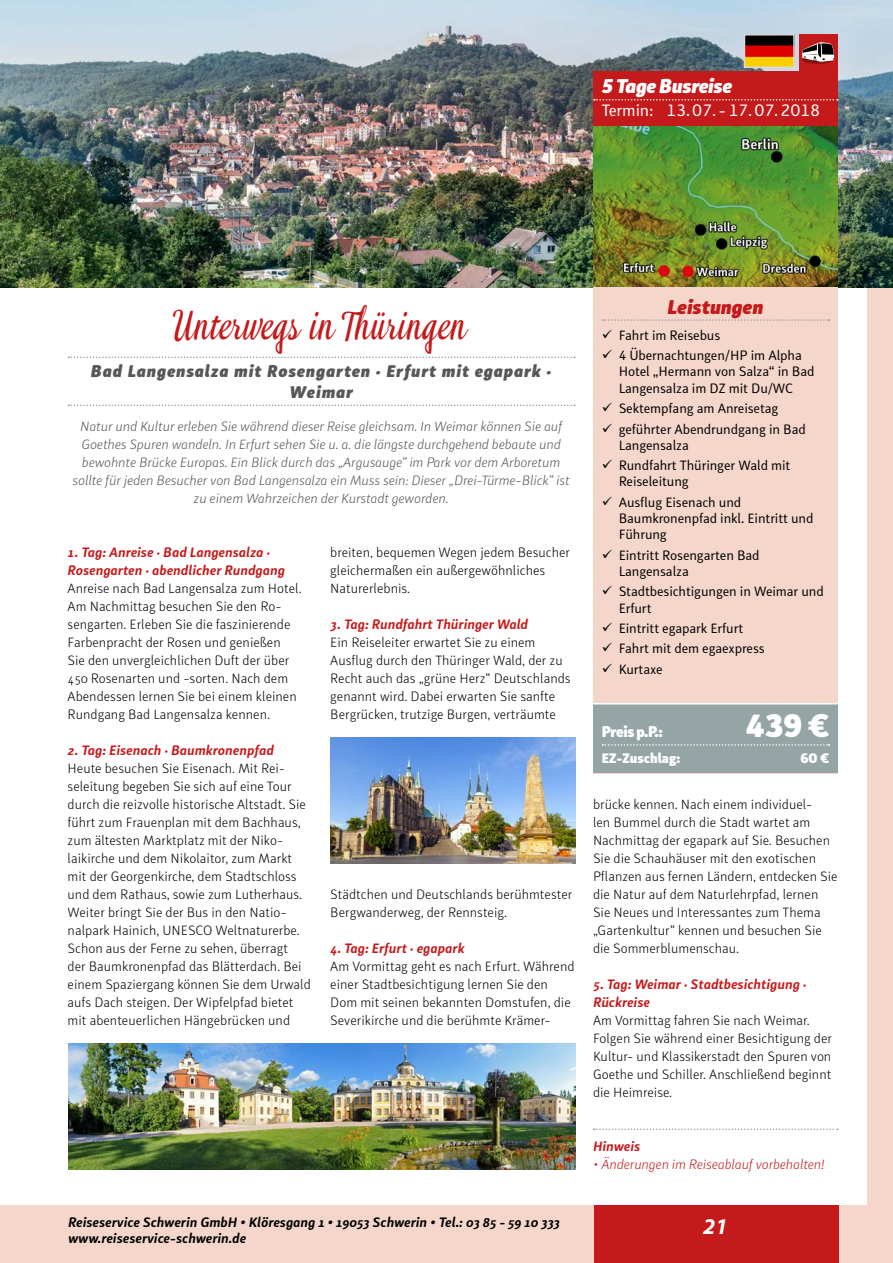
<style>
.page{position:relative;width:893px;height:1263px;background:#fff}
.page>*{position:absolute;margin:0;border:0;box-sizing:border-box;transform-origin:0 0}
.t1{font:51px "Idea";letter-spacing:.005em;color:#c51a1b;scale:.8 1}
.t2{font:900 31.5px "Submariner R24";color:#fff}
.t3{font:italic 700 22.5px "Myriad Pro";color:#fff}
.t4{font:italic 900 19.5px "Submariner R24";letter-spacing:-.015em;color:#fff}
.t5{font:italic 900 19.5px "Submariner R24";color:#c51a1b}
.t6{font:italic 900 16.5px/21px "Submariner R24";letter-spacing:.055em;color:#575756;text-align:center}
.t7{font:16.5px "Submariner R24";letter-spacing:-.01em;color:#fff}
.t8{font:900 15px "Submariner R24";letter-spacing:-.025em;color:#fff}
.t9{font:300 13.5px/18px "Submariner R24";color:#000}
.t10{font:13.5px/20.4px "Submariner R24";letter-spacing:-.01em;color:#000}
.t11{font:italic 300 13.5px/18px "Submariner R24";letter-spacing:-.01em;color:#575756;text-align:center}
.t12{font:italic 700 13.5px/18px "Submariner R24";color:#c51a1b}
.t13{font:italic 700 13.5px/16.2px "Submariner R24";color:#000}
.t14{font:italic 300 13.5px "Submariner R24";letter-spacing:-.01em;color:#c51a1b}
.t15{font:900 13.5px "Submariner R24";color:#fff}
</style>
<div class="page">
<div style="left:0;top:1205px;width:893px;height:58px;background:#f4d6ca"></div>
<div style="left:594px;top:1205px;width:245px;height:58px;background:#c51a1b"></div>
<svg style="left:594px;top:1128px;width:244px;height:2px"></svg>
<div style="left:867px;top:0;width:26px;height:1263px;background:#f4d6ca"></div>
<img style="left:0;top:0;width:893px;height:287px">
<img style="left:747px;top:37px;width:45px;height:28px">
<div style="left:744px;top:34px;width:51px;height:34px;border:2px solid #dadada"></div>
<div style="left:799px;top:34px;width:39px;height:38px;background:#c51a1b"></div>
<svg style="left:802px;top:56px;width:31px;height:8px"></svg>
<svg style="left:802px;top:42px;width:32px;height:20px"></svg>
<img style="left:593px;top:125px;width:245px;height:162px">
<div style="left:593px;top:71px;width:245px;height:54px;background:#c51a1b"></div>
<svg style="left:594px;top:99px;width:244px;height:2px"></svg>
<div style="left:593px;top:287px;width:245px;height:486px;background:#f4d6ca"></div>
<svg style="left:602px;top:319px;width:227px;height:2px"></svg>
<div style="left:593px;top:704px;width:245px;height:69px;background:#95a5a5"></div>
<hr style="left:593px;top:703px;width:245px;height:1px;background:#fff">
<svg style="left:602px;top:744px;width:227px;height:2px"></svg>
<svg style="left:68px;top:357px;width:507px;height:1px"></svg>
<svg style="left:68px;top:405px;width:507px;height:1px"></svg>
<img style="left:331px;top:737px;width:244px;height:126px">
<img style="left:68px;top:1043px;width:507px;height:126px">
<h3 class="t4" style="left:602px;top:72px;width:132px">5 Tage Busreise</h3>
<p class="t7" style="left:602px;top:100px;width:220px">Termin: 13. 07. - 17. 07. 2018</p>
<h1 class="t1" style="left:175px;top:299px;width:374px">Unterwegs in Thüringen</h1>
<p class="t6" style="left:91px;top:361px;width:462px">Bad Langensalza mit Rosengarten · Erfurt mit egapark ·<br>Weimar</p>
<p class="t11" style="left:73px;top:417px;width:499px">Natur und Kultur erleben Sie während dieser Reise gleichsam. In Weimar können Sie auf Goethes Spuren wandeln. In Erfurt sehen Sie u. a. die längste durchgehend bebaute und bewohnte Brücke Europas. Ein Blick durch das „Argusauge“ im Park vor dem Arboretum sollte für jeden Besucher von Bad Langensalza ein Muss sein: Dieser „Drei-Türme-Blick“ ist zu einem Wahrzeichen der Kurstadt geworden.</p>
<p class="t12" style="left:68px;top:543px;width:219px">1. Tag: Anreise · Bad Langensalza ·<br>Rosengarten · abendlicher Rundgang</p>
<p class="t9" style="left:68px;top:579px;width:236px">Anreise nach Bad Langensalza zum Hotel.<br>Am Nachmittag besuchen Sie den Ro&shy;sengarten. Erleben Sie die faszinierende Farbenpracht der Rosen und genießen<br>Sie den unvergleichlichen Duft der über 450 Rosenarten und -sorten. Nach dem Abendessen lernen Sie bei einem kleinen Rundgang Bad Langensalza kennen.</p>
<p class="t12" style="left:68px;top:741px;width:208px">2. Tag: Eisenach · Baumkronenpfad</p>
<p class="t9" style="left:68px;top:759px;width:245px">Heute besuchen Sie Eisenach. Mit Rei&shy;seleitung begeben Sie sich auf eine Tour durch die reizvolle historische Altstadt. Sie führt zum Frauenplan mit dem Bachhaus, zum ältesten Marktplatz mit der Niko&shy;laikirche und dem Nikolaitor, zum Markt mit der Georgenkirche, dem Stadtschloss und dem Rathaus, sowie zum Lutherhaus.<br>Weiter bringt Sie der Bus in den Natio&shy;nalpark Hainich, UNESCO Weltnaturerbe.<br>Schon aus der Ferne zu sehen, überragt<br>der Baumkronenpfad das Blätterdach. Bei einem Spaziergang können Sie dem Urwald aufs Dach steigen. Der Wipfelpfad bietet mit abenteuerlichen Hängebrücken und</p>
<p class="t9" style="left:330px;top:543px;width:241px">breiten, bequemen Wegen jedem Besucher gleichermaßen ein außergewöhnliches<br>Naturerlebnis.</p>
<p class="t12" style="left:330px;top:615px;width:199px">3. Tag: Rundfahrt Thüringer Wald</p>
<p class="t9" style="left:330px;top:633px;width:242px">Ein Reiseleiter erwartet Sie zu einem Ausflug durch den Thüringer Wald, der zu Recht auch das „grüne Herz“ Deutschlands genannt wird. Dabei erwarten Sie sanfte Bergrücken, trutzige Burgen, verträumte</p>
<p class="t9" style="left:330px;top:885px;width:244px">Städtchen und Deutschlands berühmtester<br>Bergwanderweg, der Rennsteig.</p>
<p class="t12" style="left:330px;top:939px;width:136px">4. Tag: Erfurt · egapark</p>
<p class="t9" style="left:330px;top:957px;width:246px">Am Vormittag geht es nach Erfurt. Während einer Stadtbesichtigung lernen Sie den Dom mit seinen bekannten Domstufen, die Severikirche und die berühmte Krämer-</p>
<p class="t13" style="left:68px;top:1213px;width:494px">Reiseservice Schwerin GmbH • Klöresgang 1 • 19053 Schwerin • Tel.: 03 85 - 59 10 333 www.reiseservice-schwerin.de</p>
<h3 class="t5" style="left:667px;top:293px;width:97px">Leistungen</h3>
<p class="t10" style="left:619px;top:324px;width:185px">Fahrt im Reisebus<br>4 Übernachtungen/HP im Alpha</p>
<p class="t10" style="left:619px;top:363px;width:197px;line-height:16.2px">Hotel „Hermann von Salza“ in Bad<br>Langensalza im DZ mit Du/WC</p>
<p class="t10" style="left:619px;top:398px;width:189px">Sektempfang am Anreisetag geführter Abendrundgang in Bad</p>
<p class="t10" style="left:619px;top:434px;width:173px">Langensalza<br>Rundfahrt Thüringer Wald mit</p>
<p class="t10" style="left:619px;top:471px;width:124px">Reiseleitung<br>Ausflug Eisenach und</p>
<p class="t10" style="left:619px;top:510px;width:196px;line-height:16.2px">Baumkronenpfad inkl. Eintritt und<br>Führung</p>
<p class="t10" style="left:619px;top:547px;width:142px;line-height:16.2px">Eintritt Rosengarten Bad<br>Langensalza</p>
<p class="t10" style="left:619px;top:583px;width:207px;line-height:16.2px">Stadtbesichtigungen in Weimar und<br>Erfurt</p>
<p class="t10" style="left:619px;top:618px;width:148px">Eintritt egapark Erfurt<br>Fahrt mit dem egaexpress<br>Kurtaxe</p>
<p class="t8" style="left:602px;top:721px;width:63px">Preis p.P.:</p>
<h2 class="t2" style="left:746px;top:704px;width:85px">439 €</h2>
<p class="t15" style="left:602px;top:748px;width:80px">EZ-Zuschlag:</p>
<p class="t15" style="left:800px;top:748px;width:30px">60 €</p>
<p class="t9" style="left:593px;top:795px;width:246px">brücke kennen. Nach einem individuel-<br>len Bummel durch die Stadt wartet am Nachmittag der egapark auf Sie. Besuchen Sie die Schauhäuser mit den exotischen Pflanzen aus fernen Ländern, entdecken Sie die Natur auf dem Naturlehrpfad, lernen Sie Neues und Interessantes zum Thema „Gartenkultur“ kennen und besuchen Sie die Sommerblumenschau.</p>
<p class="t12" style="left:593px;top:975px;width:215px">5. Tag: Weimar · Stadtbesichtigung ·<br>Rückreise</p>
<p class="t9" style="left:593px;top:1011px;width:241px">Am Vormittag fahren Sie nach Weimar.<br>Folgen Sie während einer Besichtigung der Kultur- und Klassikerstadt den Spuren von Goethe und Schiller. Anschließend beginnt die Heimreise.</p>
<p class="t12" style="left:593px;top:1137px;width:49px">Hinweis</p>
<p class="t14" style="left:593px;top:1156px;width:233px">• Änderungen im Reiseablauf vorbehalten!</p>
<h3 class="t3" style="left:703px;top:1212px;width:26px">21</h3>
</div>
